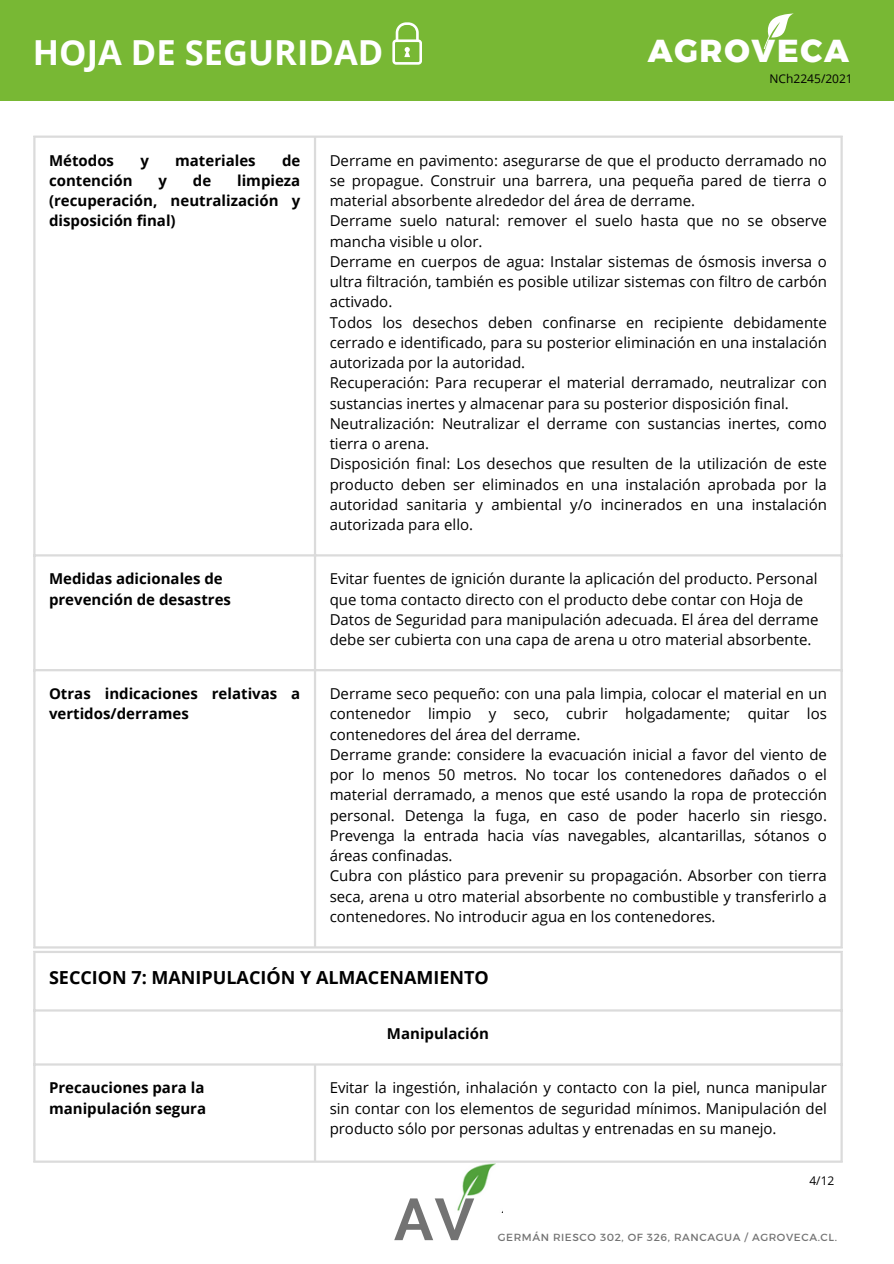
<style>
.page{position:relative;width:894px;height:1264px;background:#fff}
.page>*{position:absolute;margin:0;border:0;box-sizing:border-box;transform-origin:0 0}
.t1{font:700 58.8px "Raleway";color:#737373}
.t2{font:700 34.5px "Open Sans";color:#fff}
.t3{font:700 31.65px "Kief Montaser Extra";letter-spacing:.055em;color:#fff}
.t4{font:700 18px "Open Sans";color:#000}
.t5{font:15px/20.2px "Open Sans";color:#000;text-align:justify}
.t6{font:700 15px/20.2px "Open Sans";color:#000}
.t7{font:12px "Open Sans";color:#000}
.t8{font:10.5px "Kief Montaser Regular";letter-spacing:.055em;color:#737373}
</style>
<div class="page">
<hr style="left:33px;top:138px;width:2px;height:808px;background:#dbdbdb">
<hr style="left:314px;top:138px;width:2px;height:808px;background:#dbdbdb">
<hr style="left:840px;top:138px;width:2px;height:808px;background:#dbdbdb">
<hr style="left:33px;top:135px;width:809px;height:3px;background:#dbdbdb">
<hr style="left:33px;top:554px;width:809px;height:2px;background:#dbdbdb">
<hr style="left:33px;top:669px;width:809px;height:2px;background:#dbdbdb">
<hr style="left:33px;top:946px;width:809px;height:2px;background:#dbdbdb">
<div style="left:0;top:0;width:893px;height:101px;background:#78b834"></div>
<img style="left:441px;top:1162px;width:61px;height:49px">
<svg style="left:763px;top:13px;width:31px;height:36px"></svg>
<svg style="left:392px;top:22px;width:29px;height:43px"></svg>
<hr style="left:33px;top:953px;width:2px;height:207px;background:#dbdbdb">
<hr style="left:314px;top:1065px;width:2px;height:95px;background:#dbdbdb">
<hr style="left:840px;top:953px;width:2px;height:207px;background:#dbdbdb">
<hr style="left:33px;top:950px;width:809px;height:3px;background:#dbdbdb">
<hr style="left:33px;top:1009px;width:809px;height:2px;background:#dbdbdb">
<hr style="left:33px;top:1063px;width:809px;height:2px;background:#dbdbdb">
<hr style="left:33px;top:1160px;width:809px;height:2px;background:#dbdbdb">
<p class="t2" style="left:33px;top:29px;width:352px">HOJA DE SEGURIDAD</p>
<p class="t3" style="left:647px;top:32px;width:202px">AGROVECA</p>
<h1 class="t7" style="left:769px;top:70px;width:85px">NCh2245/2021</h1>
<h2 class="t6" style="left:49px;top:150px;width:67px">Métodos</h2>
<h2 class="t6" style="left:140px;top:150px;width:10px">y</h2>
<h2 class="t6" style="left:175px;top:150px;width:82px">materiales</h2>
<h2 class="t6" style="left:282px;top:150px;width:20px">de</h2>
<h2 class="t6" style="left:49px;top:170px;width:85px">contención</h2>
<h2 class="t6" style="left:158px;top:170px;width:10px">y</h2>
<h2 class="t6" style="left:193px;top:170px;width:20px">de</h2>
<h2 class="t6" style="left:49px;top:170px;width:253px;text-align:justify;text-indent:188px">limpieza (recuperación, neutralización y disposición final)</h2>
<p class="t6" style="left:49px;top:568px;width:175px">Medidas adicionales de</p>
<p class="t6" style="left:49px;top:588px;width:183px">prevención de desastres</p>
<p class="t5" style="left:329px;top:150px;width:498px">Derrame en pavimento: asegurarse de que el producto derramado no se propague. Construir una barrera, una pequeña pared de tierra o material absorbente alrededor del área de derrame.</p>
<h2 class="t5" style="left:329px;top:210px;width:498px">Derrame suelo natural: remover el suelo hasta que no se observe mancha visible u olor.</h2>
<h3 class="t5" style="left:329px;top:251px;width:498px">Derrame en cuerpos de agua: Instalar sistemas de ósmosis inversa o ultra filtración, también es posible utilizar sistemas con filtro de carbón activado.</h3>
<p class="t5" style="left:329px;top:312px;width:498px">Todos los desechos deben confinarse en recipiente debidamente cerrado e identificado, para su posterior eliminación en una instalación autorizada por la autoridad.</p>
<p class="t5" style="left:329px;top:372px;width:498px">Recuperación: Para recuperar el material derramado, neutralizar con sustancias inertes y almacenar para su posterior disposición final.</p>
<p class="t5" style="left:329px;top:413px;width:498px">Neutralización: Neutralizar el derrame con sustancias inertes, como tierra o arena.</p>
<p class="t5" style="left:329px;top:453px;width:498px">Disposición final: Los desechos que resulten de la utilización de este producto deben ser eliminados en una instalación aprobada por la autoridad sanitaria y ambiental y/o incinerados en una instalación autorizada para ello.</p>
<p class="t5" style="left:329px;top:568px;width:490px;text-align:left">Evitar fuentes de ignición durante la aplicación del producto. Personal que toma contacto directo con el producto debe contar con Hoja de Datos de Seguridad para manipulación adecuada. El área del derrame debe ser cubierta con una capa de arena u otro material absorbente.</p>
<p class="t6" style="left:49px;top:683px;width:253px">Otras indicaciones relativas a vertidos/derrames</p>
<p class="t5" style="left:329px;top:683px;width:498px">Derrame seco pequeño: con una pala limpia, colocar el material en un contenedor limpio y seco, cubrir holgadamente; quitar los contenedores del área del derrame.</p>
<p class="t5" style="left:329px;top:744px;width:498px">Derrame grande: considere la evacuación inicial a favor del viento de por lo menos 50 metros. No tocar los contenedores dañados o el material derramado, a menos que esté usando la ropa de protección personal. Detenga la fuga, en caso de poder hacerlo sin riesgo.<br>Prevenga la entrada hacia vías navegables, alcantarillas, sótanos o áreas confinadas.</p>
<p class="t5" style="left:329px;top:865px;width:498px">Cubra con plástico para prevenir su propagación. Absorber con tierra seca, arena u otro material absorbente no combustible y transferirlo a contenedores. No introducir agua en los contenedores.</p>
<p class="t4" style="left:49px;top:964px;width:441px">SECCION 7: MANIPULACIÓN Y ALMACENAMIENTO</p>
<p class="t6" style="left:387px;top:1023px;width:104px">Manipulación</p>
<p class="t6" style="left:49px;top:1077px;width:159px">Precauciones para la manipulación segura</p>
<p class="t5" style="left:329px;top:1077px;width:498px">Evitar la ingestión, inhalación y contacto con la piel, nunca manipular sin contar con los elementos de seguridad mínimos. Manipulación del producto sólo por personas adultas y entrenadas en su manejo.</p>
<p class="t1" style="left:394px;top:1184px;width:82px">AV</p>
<h3 class="t7" style="left:809px;top:1172px;width:26px">4/12</h3>
<p class="t8" style="left:497px;top:1231px;width:340px">GERMÁN RIESCO 302, OF 326, RANCAGUA / AGROVECA.CL.</p>
</div>
